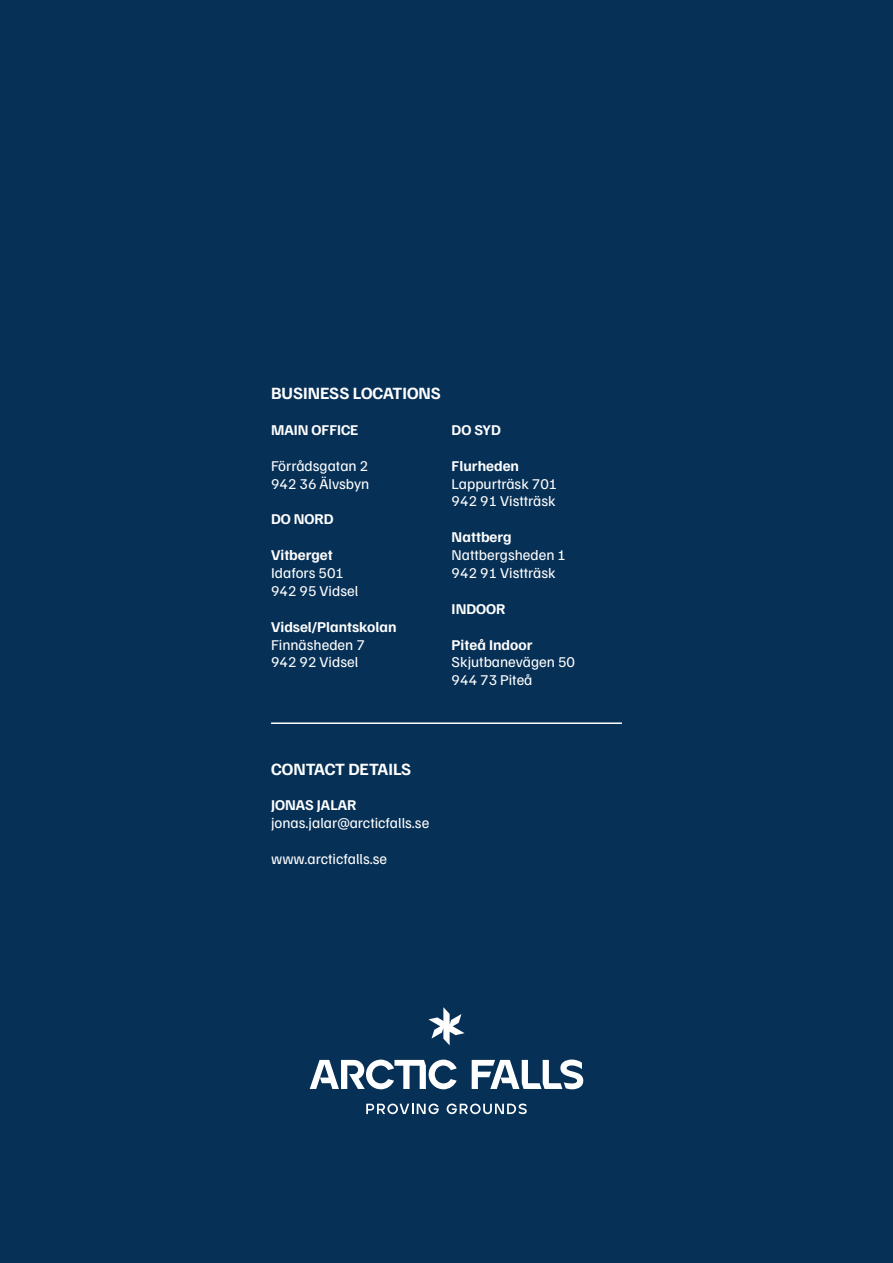
<style>
.page{position:relative;width:893px;height:1263px;background:#063056}
.page>*{position:absolute;margin:0;border:0;box-sizing:border-box;transform-origin:0 0}
.t1{font:700 17.25px "Familjen Grotesk";color:#fff}
.t2{font:15px/17.9px "Familjen Grotesk";color:#fff}
.t3{font:700 15px "Familjen Grotesk";color:#fff}
</style>
<div class="page">
<svg style="left:366px;top:1103px;width:73px;height:11px"></svg>
<svg style="left:447px;top:1103px;width:80px;height:11px"></svg>
<svg style="left:310px;top:1059px;width:147px;height:30px"></svg>
<svg style="left:472px;top:1059px;width:111px;height:30px"></svg>
<svg style="left:428px;top:1007px;width:37px;height:38px"></svg>
<hr style="left:271px;top:722px;width:351px;height:2px;background:#fff">
<p class="t1" style="left:271px;top:382px;width:171px">BUSINESS LOCATIONS</p>
<p class="t3" style="left:271px;top:420px;width:89px">MAIN OFFICE</p>
<p class="t2" style="left:271px;top:456px;width:100px">Förrådsgatan 2<br>942 36 Älvsbyn</p>
<p class="t3" style="left:271px;top:509px;width:64px">DO NORD</p>
<p class="t3" style="left:271px;top:545px;width:63px">Vitberget</p>
<p class="t2" style="left:271px;top:563px;width:89px">Idafors 501<br>942 95 Vidsel</p>
<p class="t3" style="left:271px;top:616px;width:127px">Vidsel/Plantskolan</p>
<p class="t2" style="left:271px;top:635px;width:95px">Finnäsheden 7<br>942 92 Vidsel</p>
<p class="t3" style="left:452px;top:420px;width:51px">DO SYD</p>
<p class="t3" style="left:452px;top:455px;width:69px">Flurheden</p>
<p class="t2" style="left:452px;top:474px;width:107px">Lappurträsk 701<br>942 91 Vistträsk</p>
<p class="t3" style="left:452px;top:527px;width:62px">Nattberg</p>
<p class="t2" style="left:452px;top:545px;width:116px">Nattbergsheden 1<br>942 91 Vistträsk</p>
<p class="t3" style="left:452px;top:598px;width:55px">INDOOR</p>
<p class="t3" style="left:452px;top:634px;width:82px">Piteå Indoor</p>
<p class="t2" style="left:452px;top:653px;width:125px">Skjutbanevägen 50<br>944 73 Piteå</p>
<p class="t1" style="left:271px;top:757px;width:142px">CONTACT DETAILS</p>
<p class="t3" style="left:271px;top:795px;width:87px">JONAS JALAR</p>
<p class="t2" style="left:271px;top:813px;width:160px">jonas.jalar@arcticfalls.se</p>
<p class="t2" style="left:271px;top:849px;width:118px">www.arcticfalls.se</p>
</div>
